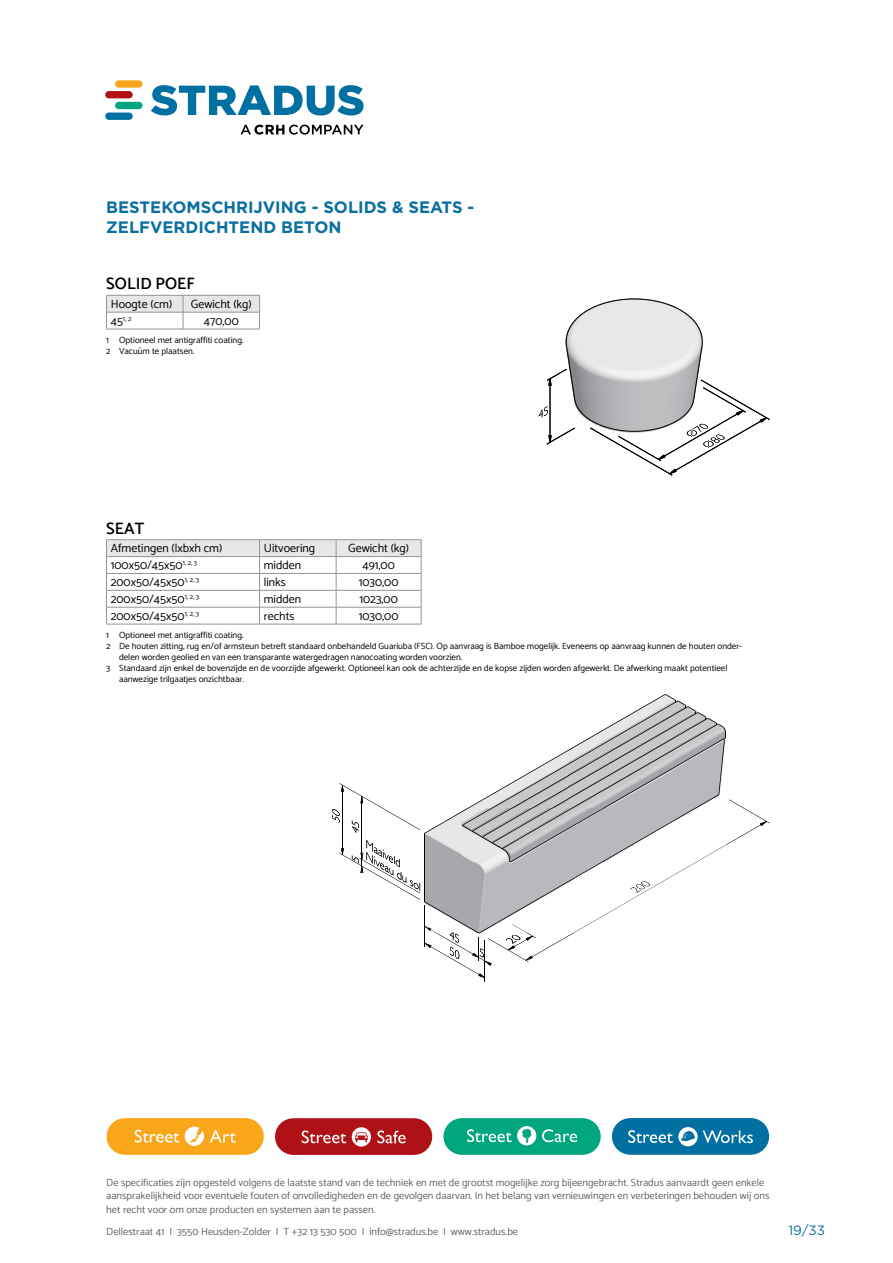
<style>
.page{position:relative;width:893px;height:1263px;background:#fff}
.page>*{position:absolute;margin:0;border:0;box-sizing:border-box;transform-origin:0 0}
.t1{font:700 16.5px/19.8px "Gotham";color:#096ea0}
.t2{font:600 16.5px "Catamaran";color:#000}
.t3{font:13.5px "Gotham";color:#096ea0}
.t4{font:12px "Catamaran";color:#000}
.t5{font:10.5px/13.5px "Catamaran";color:#636466}
.t6{font:9px/10.8px "Catamaran";color:#000}
.t7{font:7.05px "Catamaran";color:#000}
.s1{font-size:12px}
</style>
<div class="page">
<hr style="left:106px;top:329px;width:77px;height:1px;background:#939598">
<hr style="left:183px;top:329px;width:77px;height:1px;background:#939598">
<svg style="left:106px;top:295px;width:154px;height:34px"></svg>
<hr style="left:106px;top:539px;width:154px;height:1px;background:#939598">
<hr style="left:260px;top:539px;width:76px;height:1px;background:#939598">
<hr style="left:336px;top:539px;width:85px;height:1px;background:#939598">
<hr style="left:106px;top:624px;width:154px;height:1px;background:#939598">
<hr style="left:260px;top:624px;width:76px;height:1px;background:#939598">
<hr style="left:336px;top:624px;width:85px;height:1px;background:#939598">
<svg style="left:106px;top:540px;width:316px;height:84px"></svg>
<svg style="left:539px;top:299px;width:231px;height:176px"></svg>
<hr style="left:485px;top:940px;width:1px;height:42px;background:#000">
<svg style="left:332px;top:694px;width:438px;height:284px"></svg>
<div style="left:630px;top:1118px;width:121px;height:37px;background:#006fa1"></div>
<svg style="left:628px;top:1127px;width:125px;height:19px"></svg>
<div style="left:462px;top:1118px;width:120px;height:37px;background:#00a77e"></div>
<svg style="left:542px;top:1129px;width:35px;height:13px"></svg>
<svg style="left:467px;top:1126px;width:69px;height:19px"></svg>
<div style="left:293px;top:1118px;width:121px;height:37px;background:#b01116"></div>
<svg style="left:352px;top:1127px;width:19px;height:19px"></svg>
<svg style="left:377px;top:1130px;width:29px;height:13px"></svg>
<svg style="left:302px;top:1130px;width:44px;height:13px"></svg>
<div style="left:125px;top:1118px;width:120px;height:37px;background:#faa61a"></div>
<svg style="left:185px;top:1126px;width:19px;height:20px"></svg>
<svg style="left:135px;top:1130px;width:44px;height:12px"></svg>
<svg style="left:210px;top:1130px;width:26px;height:13px"></svg>
<svg style="left:151px;top:85px;width:213px;height:31px"></svg>
<div style="left:115px;top:80px;width:27px;height:8px;background:#faa61a;border-radius:4px"></div>
<div style="left:105px;top:91px;width:28px;height:7px;background:#b01116;border-radius:4px"></div>
<div style="left:105px;top:113px;width:28px;height:7px;background:#006fa1;border-radius:4px"></div>
<div style="left:115px;top:102px;width:27px;height:7px;background:#00a77e;border-radius:4px"></div>
<svg style="left:241px;top:125px;width:123px;height:10px"></svg>
<h1 class="t1" style="left:106px;top:197px;width:369px">BESTEKOMSCHRIJVING - SOLIDS &amp; SEATS -<br>ZELFVERDICHTEND BETON</h1>
<h1 class="t2" style="left:106px;top:274px;width:90px">SOLID POEF</h1>
<h3 class="t4" style="left:111px;top:295px;width:63px">Hoogte (cm)</h3>
<h3 class="t4" style="left:191px;top:295px;width:62px">Gewicht (kg)</h3>
<p class="t7" style="left:111px;top:313px;width:22px"><span class="s1">45</span>1, 2</p>
<h3 class="t4" style="left:204px;top:312px;width:36px">470,00</h3>
<p class="t6" style="left:106px;top:335px;width:139px">1 Optioneel met antigraffiti coating.<br>2 Vacuüm te plaatsen.</p>
<h1 class="t2" style="left:106px;top:518px;width:40px">SEAT</h1>
<h3 class="t4" style="left:111px;top:539px;width:113px">Afmetingen (lxbxh cm)</h3>
<h3 class="t4" style="left:264px;top:539px;width:53px">Uitvoering</h3>
<h3 class="t4" style="left:348px;top:539px;width:62px">Gewicht (kg)</h3>
<h3 class="t4" style="left:111px;top:556px;width:88px">100x50/45x50<sup>1,</sup> <sup>2,</sup> <sup>3</sup></h3>
<h3 class="t4" style="left:264px;top:556px;width:39px">midden</h3>
<h3 class="t4" style="left:362px;top:556px;width:34px">491,00</h3>
<h3 class="t4" style="left:111px;top:573px;width:90px">200x50/45x50<sup>1,</sup> <sup>2,</sup> <sup>3</sup></h3>
<h3 class="t4" style="left:264px;top:573px;width:24px">links</h3>
<h3 class="t4" style="left:359px;top:573px;width:41px">1030,00</h3>
<h3 class="t4" style="left:111px;top:590px;width:90px">200x50/45x50<sup>1,</sup> <sup>2,</sup> <sup>3</sup></h3>
<h3 class="t4" style="left:264px;top:590px;width:39px">midden</h3>
<h3 class="t4" style="left:359px;top:590px;width:40px">1023,00</h3>
<h3 class="t4" style="left:111px;top:607px;width:90px">200x50/45x50<sup>1,</sup> <sup>2,</sup> <sup>3</sup></h3>
<h3 class="t4" style="left:264px;top:607px;width:32px">rechts</h3>
<h3 class="t4" style="left:359px;top:607px;width:41px">1030,00</h3>
<p class="t6" style="left:106px;top:630px;width:139px">1 Optioneel met antigraffiti coating.</p>
<p class="t6" style="left:106px;top:640px;width:637px">2 De houten zitting, rug en/of armsteun betreft standaard onbehandeld Guariuba (FSC). Op aanvraag is Bamboe mogelijk. Eveneens op aanvraag kunnen de houten onder-</p>
<p class="t6" style="left:119px;top:651px;width:345px">delen worden geolied en van een transparante watergedragen nanocoating worden voorzien.</p>
<p class="t6" style="left:106px;top:662px;width:623px">3 Standaard zijn enkel de bovenzijde en de voorzijde afgewerkt. Optioneel kan ook de achterzijde en de kopse zijden worden afgewerkt. De afwerking maakt potentieel</p>
<p class="t6" style="left:119px;top:673px;width:126px">aanwezige trilgaatjes onzichtbaar.</p>
<p class="t5" style="left:106px;top:1175px;width:665px">De specificaties zijn opgesteld volgens de laatste stand van de techniek en met de grootst mogelijke zorg bijeengebracht. Stradus aanvaardt geen enkele aansprakelijkheid voor eventuele fouten of onvolledigheden en de gevolgen daarvan. In het belang van vernieuwingen en verbeteringen behouden wij ons het recht voor om onze producten en systemen aan te passen.</p>
<p class="t5" style="left:106px;top:1224px;width:413px">Dellestraat 41 I 3550 Heusden-Zolder I T +32 13 530 500 I info@stradus.be I www.stradus.be</p>
<h2 class="t3" style="left:788px;top:1221px;width:38px">19/33</h2>
</div>
